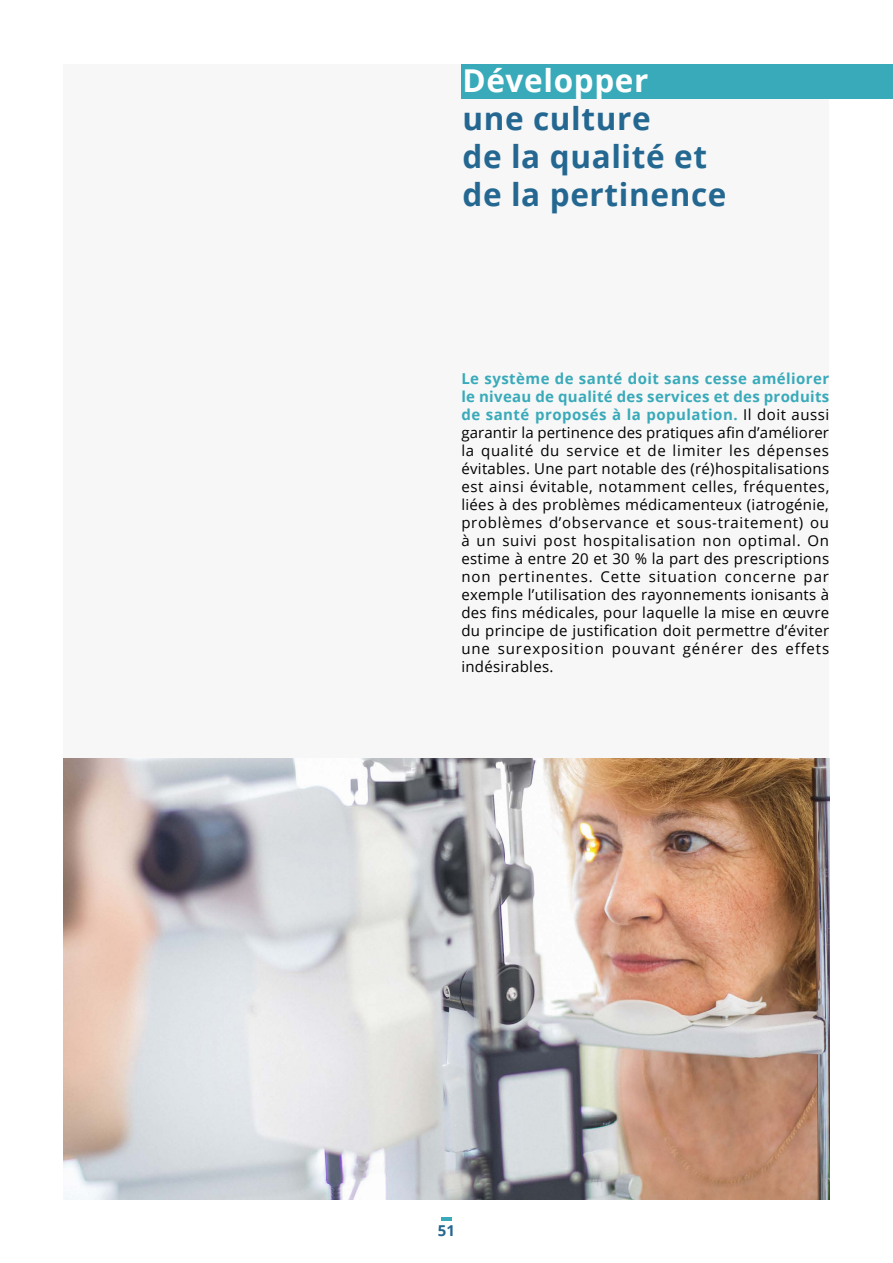
<style>
.page{position:relative;width:893px;height:1263px;background:#fff}
.page>*{position:absolute;margin:0;border:0;box-sizing:border-box;transform-origin:0 0}
.t1{font:700 31.5px/37.8px "Open Sans";letter-spacing:.02em;color:#246892}
.t2{font:700 31.5px "Open Sans";letter-spacing:.02em;color:#fff}
.t3{font:15px/18px "Open Sans";letter-spacing:.06em;color:#000;text-align:justify}
.t4{font:700 15px "Open Sans";color:#266790}
.s1{font-weight:700;color:#39aaba}
</style>
<div class="page">
<svg style="left:441px;top:1217px;width:11px;height:3px"></svg>
<div style="left:64px;top:64px;width:765px;height:1134px;background:#f7f7f7"></div>
<div style="left:461px;top:64px;width:432px;height:35px;background:#39aaba"></div>
<img style="left:64px;top:758px;width:765px;height:441px">
<h1 class="t2" style="left:462px;top:58px;width:188px">Développer</h1>
<h1 class="t1" style="left:462px;top:99px;width:265px">une culture<br>de la qualité et de la pertinence</h1>
<p class="t3" style="left:461px;top:369px;width:369px"><span class="s1">Le système de santé doit sans cesse améliorer le niveau de qualité des services et des produits de santé proposés à la population.</span> Il doit aussi garantir la pertinence des pratiques afin d’améliorer la qualité du service et de limiter les dépenses évitables. Une part notable des (ré)hospitalisations est ainsi évitable, notamment celles, fréquentes, liées à des problèmes médicamenteux (iatrogénie, problèmes d’observance et sous-traitement) ou à un suivi post hospitalisation non optimal. On estime à entre 20 et 30 % la part des prescriptions non pertinentes. Cette situation concerne par exemple l’utilisation des rayonnements ionisants à des fins médicales, pour laquelle la mise en œuvre du principe de justification doit permettre d’éviter une surexposition pouvant générer des effets indésirables.</p>
<p class="t4" style="left:438px;top:1220px;width:19px">51</p>
</div>
